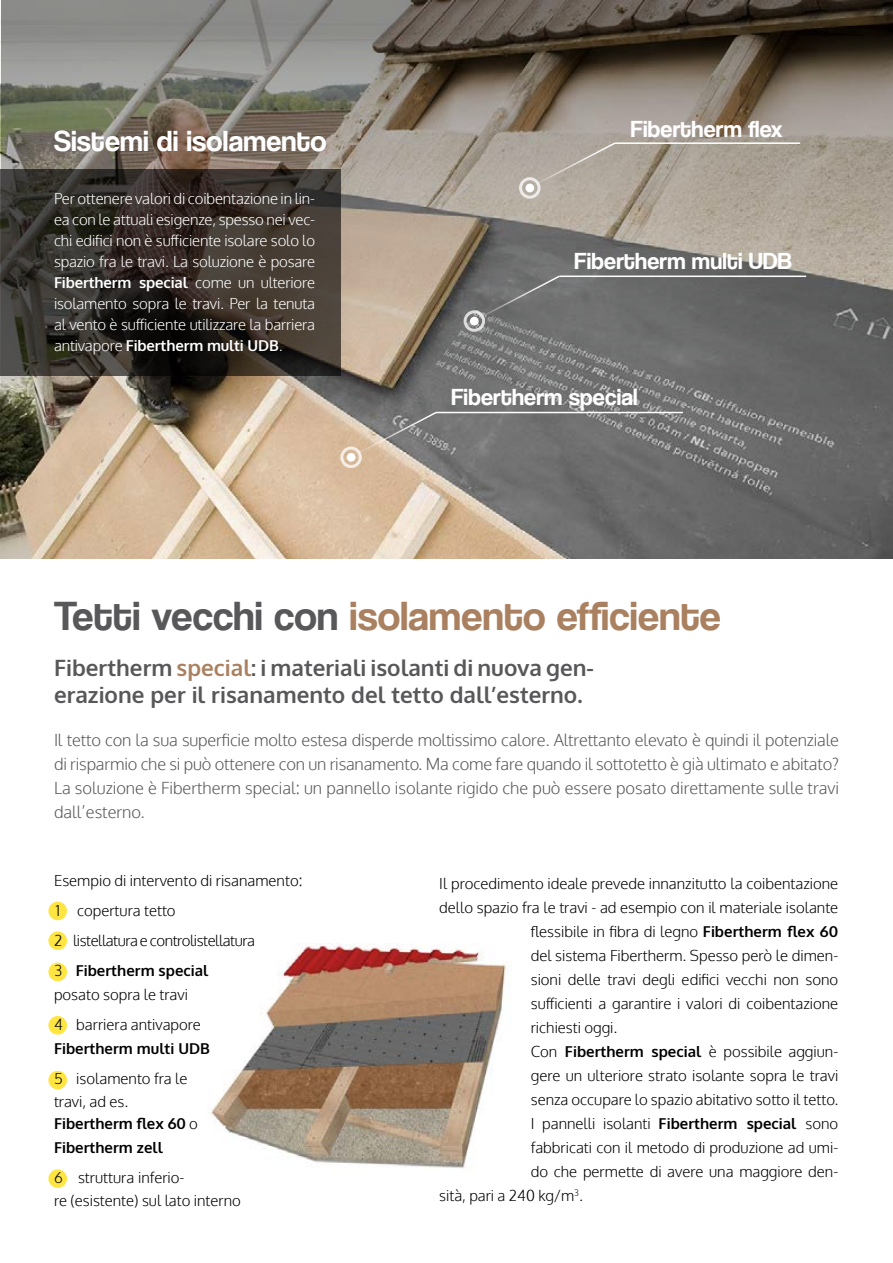
<style>
.page{position:relative;width:893px;height:1263px;background:#fff}
.page>*{position:absolute;margin:0;border:0;box-sizing:border-box;transform-origin:0 0}
.t1{font:42px "Coolvetica Rg";letter-spacing:.01em;color:#aa8160}
.t2{font:30px "Coolvetica Rg";letter-spacing:.01em;color:#fff}
.t3{font:24px "Coolvetica Rg";letter-spacing:.01em;color:#fff}
.t4{font:700 22.5px/27px "Oxygen";color:#58585b}
.t5{font:300 16.5px/24px "Oxygen";color:#58585b;text-align:justify}
.t6{font:300 15px/30px "Oxygen";color:#000}
.t7{font:300 15px/21px "Oxygen";letter-spacing:-.01em;color:#fff;text-align:justify}
.t8{font:700 15px "Oxygen";color:#000}
.s1{font-weight:700}
.s2{color:#58585b}
.s3{color:#aa8160}
</style>
<div class="page">
<div style="left:48px;top:1016px;width:19px;height:18px;background:#fee542;border-radius:50%"></div>
<div style="left:48px;top:963px;width:19px;height:18px;background:#fee542;border-radius:50%"></div>
<div style="left:48px;top:1071px;width:19px;height:18px;background:#fee542;border-radius:50%"></div>
<div style="left:48px;top:1169px;width:19px;height:19px;background:#fee542;border-radius:50%"></div>
<div style="left:48px;top:931px;width:19px;height:19px;background:#fee542;border-radius:50%"></div>
<div style="left:48px;top:902px;width:19px;height:18px;background:#fee542;border-radius:50%"></div>
<img style="left:0;top:0;width:893px;height:558px">
<svg style="left:2px;top:0;width:891px;height:446px;background:#837c73"></svg>
<hr style="left:615px;top:142px;width:185px;height:2px;background:#fff">
<svg style="left:528px;top:141px;width:89px;height:48px;background:#b2a9a0"></svg>
<div style="left:525px;top:184px;width:9px;height:8px;background:#fff;border-radius:50%"></div>
<div style="left:519px;top:177px;width:22px;height:22px;border:3px solid #fff;border-radius:50%"></div>
<hr style="left:436px;top:412px;width:247px;height:1px;background:#fff">
<svg style="left:349px;top:410px;width:89px;height:49px;background:#9b948c"></svg>
<div style="left:347px;top:453px;width:8px;height:9px;background:#fff;border-radius:50%"></div>
<div style="left:340px;top:447px;width:22px;height:21px;border:3px solid #fff;border-radius:50%"></div>
<svg style="left:0;top:170px;width:340px;height:206px;background:#352f2a"></svg>
<hr style="left:559px;top:276px;width:247px;height:1px;background:#fff">
<svg style="left:473px;top:274px;width:88px;height:48px;background:#727273"></svg>
<div style="left:470px;top:317px;width:9px;height:8px;background:#fff;border-radius:50%"></div>
<div style="left:464px;top:310px;width:21px;height:22px;border:3px solid #fff;border-radius:50%"></div>
<img style="left:207px;top:944px;width:299px;height:225px">
<h2 class="t2" style="left:54px;top:123px;width:274px">Sistemi di isolamento</h2>
<p class="t7" style="left:54px;top:189px;width:263px">Per ottenere valori di coibentazione in lin&shy;ea con le attuali esigenze, spesso nei vec&shy;chi edifici non è sufficiente isolare solo lo spazio fra le travi. La soluzione è posare <span class="s1">Fibertherm special</span> come un ulteriore isolamento sopra le travi. Per la tenuta al vento è sufficiente utilizzare la barriera antivapore <span class="s1">Fibertherm multi UDB</span>.</p>
<h3 class="t3" style="left:631px;top:115px;width:153px">Fibertherm flex</h3>
<h3 class="t3" style="left:575px;top:247px;width:218px">Fibertherm multi UDB</h3>
<h3 class="t3" style="left:451px;top:383px;width:188px">Fibertherm special</h3>
<h1 class="t1" style="left:54px;top:591px;width:668px"><span class="s2">Tetti vecchi con</span> isolamento efficiente</h1>
<h3 class="t4" style="left:54px;top:655px;width:542px">Fibertherm <span class="s3">special</span>: i materiali isolanti di nuova gen&shy;erazione per il risanamento del tetto dall’esterno.</h3>
<p class="t5" style="left:54px;top:729px;width:786px">Il tetto con la sua superficie molto estesa disperde moltissimo calore. Altrettanto elevato è quindi il potenziale di risparmio che si può ottenere con un risanamento. Ma come fare quando il sottotetto è già ultimato e abitato?<br>La soluzione è Fibertherm special: un pannello isolante rigido che può essere posato direttamente sulle travi dall’esterno.</p>
<p class="t6" style="left:54px;top:866px;width:250px">Esempio di intervento di risanamento:<br>1 copertura tetto<br>2 listellatura e controlistellatura<br>3 <span class="s1">Fibertherm special</span></p>
<p class="t6" style="left:54px;top:980px;width:148px">posato sopra le travi<br>4 barriera antivapore</p>
<p class="t8" style="left:54px;top:1040px;width:157px">Fibertherm multi UDB</p>
<p class="t6" style="left:54px;top:1068px;width:145px;line-height:22.5px">5 isolamento fra le travi, ad es.<br><span class="s1">Fibertherm flex 60</span> o</p>
<p class="t8" style="left:54px;top:1139px;width:110px">Fibertherm zell</p>
<p class="t6" style="left:54px;top:1167px;width:188px;line-height:22.5px">6 struttura inferio-<br>re (esistente) sul lato interno</p>
<p class="t6" style="left:439px;top:869px;width:401px">Il procedimento ideale prevede innanzitutto la coibentazione</p>
<p class="t6" style="left:439px;top:893px;width:401px">dello spazio fra le travi - ad esempio con il materiale isolante</p>
<p class="t6" style="left:531px;top:917px;width:309px">flessibile in fibra di legno <span class="s1">Fibertherm flex 60</span></p>
<p class="t6" style="left:531px;top:941px;width:309px">del sistema Fibertherm. Spesso però le dimen-</p>
<p class="t6" style="left:531px;top:965px;width:309px">sioni delle travi degli edifici vecchi non sono</p>
<p class="t6" style="left:531px;top:989px;width:309px">sufficienti a garantire i valori di coibentazione</p>
<p class="t6" style="left:531px;top:1013px;width:88px">richiesti oggi.</p>
<p class="t6" style="left:531px;top:1037px;width:309px">Con <span class="s1">Fibertherm special</span> è possibile aggiun-</p>
<p class="t6" style="left:531px;top:1061px;width:309px">gere un ulteriore strato isolante sopra le travi</p>
<p class="t6" style="left:531px;top:1085px;width:309px">senza occupare lo spazio abitativo sotto il tetto.</p>
<p class="t6" style="left:531px;top:1109px;width:309px">I pannelli isolanti <span class="s1">Fibertherm special</span> sono</p>
<p class="t6" style="left:531px;top:1133px;width:309px">fabbricati con il metodo di produzione ad umi-</p>
<p class="t6" style="left:531px;top:1157px;width:309px">do che permette di avere una maggiore den-</p>
<p class="t6" style="left:439px;top:1181px;width:145px">sità, pari a 240 kg/m<sup>3</sup>.</p>
</div>
